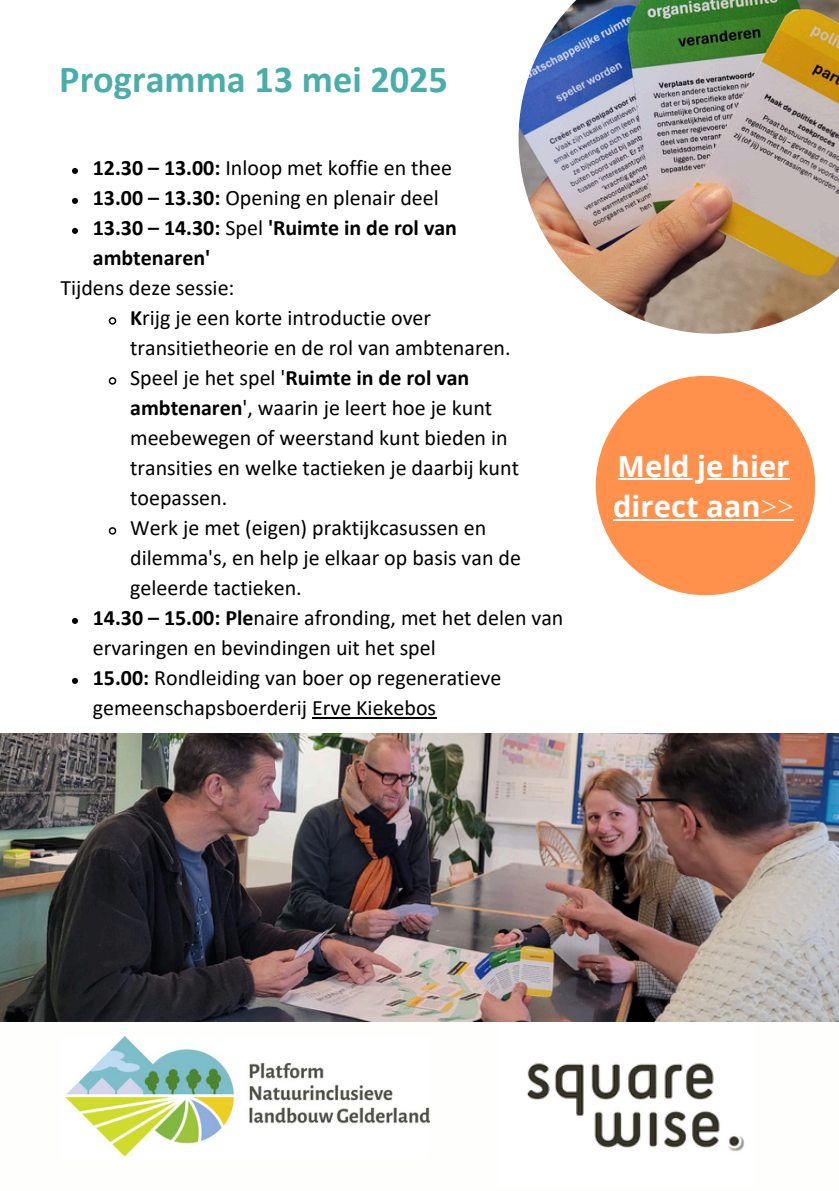
<style>
.page{position:relative;width:839px;height:1191px;background:#fff}
.page>*{position:absolute;margin:0;border:0;box-sizing:border-box;transform-origin:0 0}
.t1{font:700 38.2px "Calibri";color:#49aeaa}
.t2{font:700 29.2px/40.4px "Open Sans";color:#fff}
.t3{font:22px/30px "Calibri";color:#000}
.t4{font:700 22px/30px "Calibri";color:#000}
.s1{font-weight:700}
.s2{font-weight:400}
.s3{font-weight:300}
</style>
<div class="page">
<img style="left:518px;top:0;width:320px;height:334px">
<img style="left:65px;top:1036px;width:365px;height:121px">
<img style="left:499px;top:1021px;width:256px;height:130px">
<div style="left:595px;top:376px;width:220px;height:219px;background:#ff914d;border-radius:50%"></div>
<img style="left:0;top:733px;width:838px;height:288px">
<svg style="left:72px;top:168px;width:6px;height:6px"></svg>
<svg style="left:72px;top:198px;width:6px;height:6px"></svg>
<svg style="left:72px;top:228px;width:6px;height:6px"></svg>
<svg style="left:108px;top:317px;width:9px;height:8px"></svg>
<svg style="left:108px;top:377px;width:9px;height:8px"></svg>
<svg style="left:108px;top:527px;width:9px;height:8px"></svg>
<svg style="left:72px;top:618px;width:6px;height:6px"></svg>
<svg style="left:72px;top:678px;width:6px;height:6px"></svg>
<hr style="left:312px;top:717px;width:124px;height:1px;background:#000">
<hr style="left:617px;top:478px;width:172px;height:2px;background:#fff">
<hr style="left:613px;top:519px;width:147px;height:1px;background:#fff">
<hr style="left:760px;top:519px;width:33px;height:1px;background:#fff">
<p class="t1" style="left:59px;top:63px;width:390px">Programma 13 mei 2025</p>
<p class="t3" style="left:93px;top:155px;width:360px"><span class="s1">12.30 – 13.00:</span> Inloop met koffie en thee</p>
<p class="t3" style="left:93px;top:185px;width:347px"><span class="s1">13.00 – 13.30:</span> Opening en plenair deel</p>
<p class="t4" style="left:93px;top:215px;width:365px">13.30 – 14.30: <span class="s2">Spel</span> 'Ruimte in de rol van ambtenaren'</p>
<p class="t3" style="left:60px;top:275px;width:175px">Tijdens deze sessie:</p>
<p class="t3" style="left:130px;top:305px;width:382px"><span class="s1">K</span>rijg je een korte introductie over transitietheorie en de rol van ambtenaren.</p>
<p class="t3" style="left:130px;top:365px;width:390px">Speel je het spel '<span class="s1">Ruimte in de rol van ambtenaren</span>', waarin je leert hoe je kunt meebewegen of weerstand kunt bieden in transities en welke tactieken je daarbij kunt toepassen.</p>
<p class="t3" style="left:130px;top:515px;width:392px">Werk je met (eigen) praktijkcasussen en dilemma's, en help je elkaar op basis van de geleerde tactieken.</p>
<p class="t3" style="left:93px;top:605px;width:472px"><span class="s1">14.30 – 15.00: Ple</span>naire afronding, met het delen van ervaringen en bevindingen uit het spel</p>
<h2 class="t3" style="left:93px;top:665px;width:410px"><span class="s1">15.00:</span> Rondleiding van boer op regeneratieve gemeenschapsboerderij Erve Kiekebos</h2>
<p class="t2" style="left:613px;top:445px;width:182px">Meld je hier direct aan<span class="s3">&gt;&gt;</span></p>
</div>
